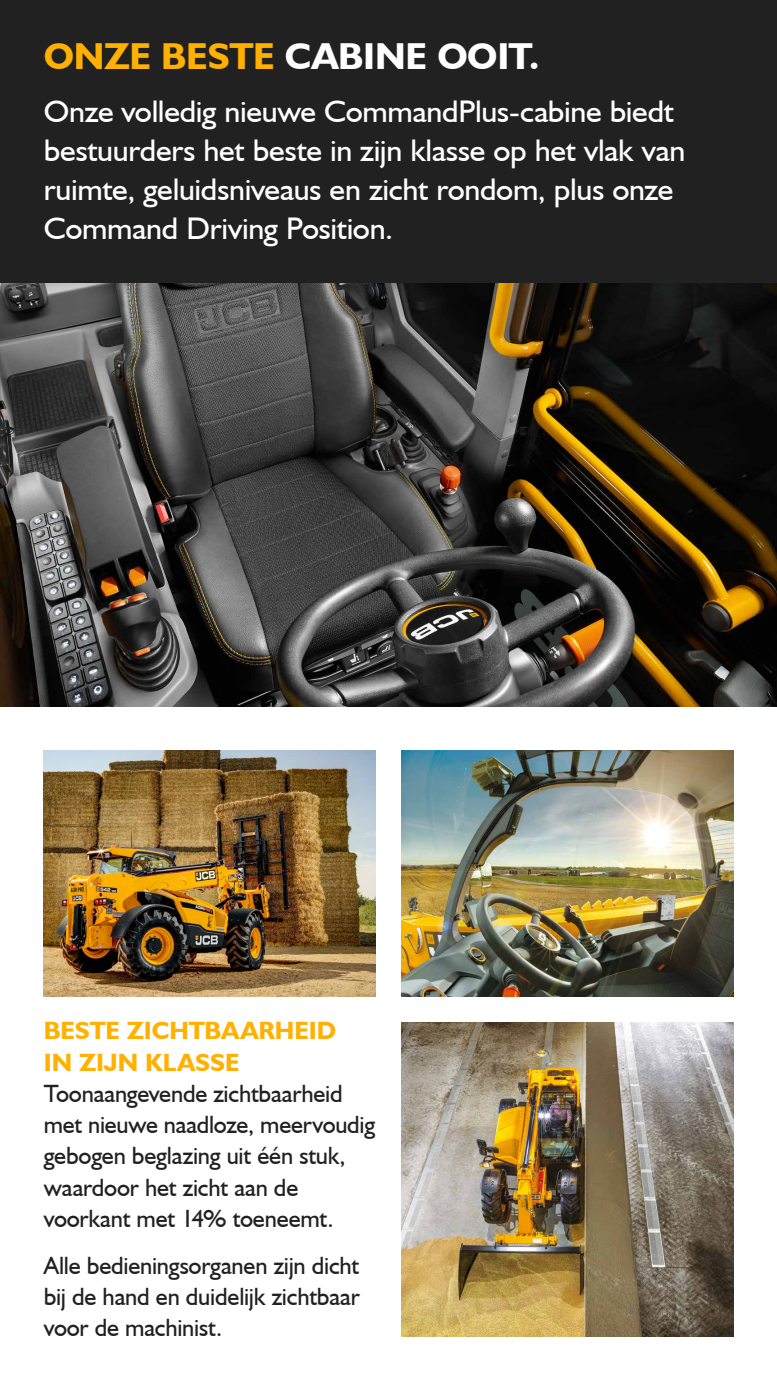
<style>
.page{position:relative;width:777px;height:1380px;background:#fff}
.page>*{position:absolute;margin:0;border:0;box-sizing:border-box;transform-origin:0 0}
.t1{font:700 37.5px "JCB Euro";letter-spacing:-.01em;color:#fff}
.t2{font:31.25px/39.1px "JCB Euro Roman";letter-spacing:-.01em;color:#fff}
.t3{font:25px/31.2px "JCB Euro Roman";letter-spacing:-.01em;color:#212121}
.t4{font:700 25px/31.2px "JCB Euro";color:#ffb000}
.s1{color:#ffb000}
</style>
<div class="page">
<img style="left:0;top:282px;width:776px;height:425px">
<div style="left:0;top:0;width:776px;height:282px;background:#212121"></div>
<img style="left:401px;top:1022px;width:331px;height:314px">
<img style="left:401px;top:751px;width:331px;height:245px">
<img style="left:44px;top:751px;width:331px;height:245px">
<h1 class="t1" style="left:44px;top:41px;width:497px"><span class="s1">ONZE BESTE</span> CABINE OOIT.</h1>
<p class="t2" style="left:44px;top:94px;width:643px">Onze volledig nieuwe CommandPlus-cabine biedt bestuurders het beste in zijn klasse op het vlak van ruimte, geluidsniveaus en zicht rondom, plus onze Command Driving Position.</p>
<p class="t4" style="left:44px;top:1017px;width:294px">BESTE ZICHTBAARHEID<br>IN ZIJN KLASSE</p>
<p class="t3" style="left:44px;top:1080px;width:333px">Toonaangevende zichtbaarheid met nieuwe naadloze, meervoudig gebogen beglazing uit één stuk, waardoor het zicht aan de voorkant met 14% toeneemt.</p>
<p class="t3" style="left:44px;top:1252px;width:317px;text-align:justify">Alle bedieningsorganen zijn dicht bij de hand en duidelijk zichtbaar voor de machinist.</p>
</div>
